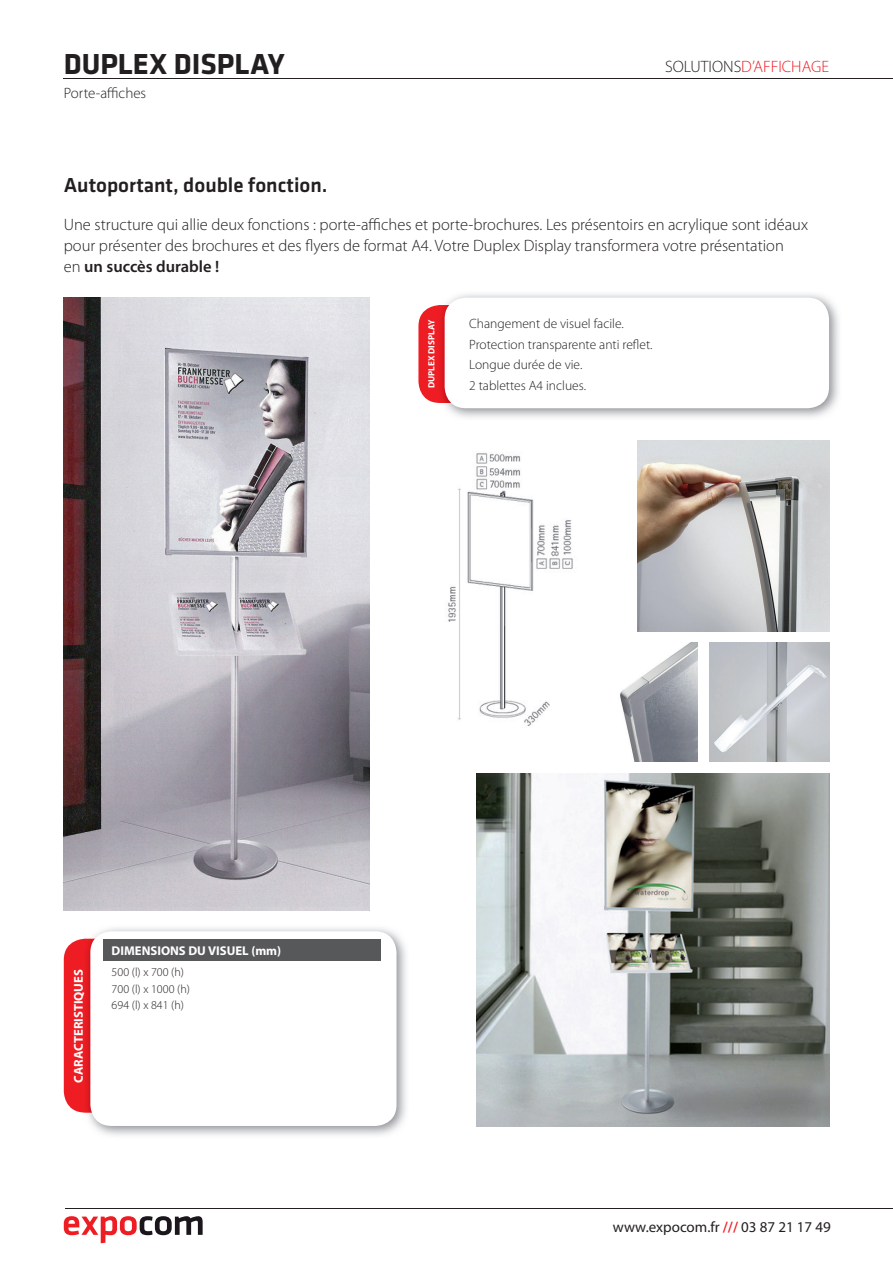
<style>
.page{position:relative;width:893px;height:1263px;background:#fff}
.page>*{position:absolute;margin:0;border:0;box-sizing:border-box;transform-origin:0 0}
.t1{font:700 30px "Klavika";color:#231f20}
.t2{font:500 21px "Klavika";color:#231f20}
.t3{font:300 16.5px/21px "Myriad Pro";color:#231f20}
.t4{font:300 16.5px "Myriad Pro";color:#ee1d23}
.t5{font:15px "Myriad Pro";color:#231f20}
.t6{font:300 15px "Myriad Pro";color:#231f20}
.t7{font:300 13.5px/20.7px "Myriad Pro";color:#231f20}
.t8{font:700 12.75px "Myriad Pro";color:#fff}
.t9{font:300 12px/16.5px "Myriad Pro";color:#231f20}
.t10{font:700 9px "Myriad Pro";color:#fff}
.s1{color:#231f20}
.s2{font-weight:600}
.s3{font-weight:600;color:#ee1d23}
</style>
<div class="page">
<hr style="left:64px;top:78px;width:829px;height:1px;background:#231f20">
<div style="left:418px;top:305px;width:302px;height:98px;background:#ee1d23;border-radius:21px"></div>
<img style="left:444px;top:294px;width:395px;height:124px">
<img style="left:438px;top:305px;width:14px;height:98px">
<div style="left:445px;top:298px;width:384px;height:110px;background:#fff;border-radius:21px"></div>
<div style="left:64px;top:939px;width:301px;height:173px;background:#ee1d23;border-radius:21px"></div>
<img style="left:84px;top:928px;width:322px;height:208px">
<img style="left:84px;top:939px;width:10px;height:173px">
<div style="left:90px;top:931px;width:306px;height:195px;background:#fff;border-radius:21px"></div>
<div style="left:103px;top:939px;width:278px;height:21px;background:#57585a"></div>
<hr style="left:65px;top:1208px;width:828px;height:1px;background:#231f20">
<svg style="left:64px;top:1216px;width:139px;height:27px"></svg>
<img style="left:64px;top:298px;width:306px;height:612px">
<img style="left:638px;top:440px;width:191px;height:191px">
<img style="left:709px;top:642px;width:120px;height:120px">
<img style="left:620px;top:642px;width:77px;height:120px">
<img style="left:476px;top:774px;width:353px;height:353px">
<img style="left:448px;top:453px;width:125px;height:273px">
<h1 class="t1" style="left:64px;top:42px;width:222px">DUPLEX DISPLAY</h1>
<p class="t6" style="left:64px;top:83px;width:84px">Porte-affiches</p>
<p class="t4" style="left:665px;top:56px;width:166px"><span class="s1">SOLUTIONS</span>D’AFFICHAGE</p>
<p class="t2" style="left:64px;top:171px;width:265px">Autoportant, double fonction.</p>
<p class="t3" style="left:64px;top:214px;width:746px">Une structure qui allie deux fonctions : porte-affiches et porte-brochures. Les présentoirs en acrylique sont idéaux pour présenter des brochures et des flyers de format A4. Votre Duplex Display transformera votre présentation<br>en <span class="s2">un succès durable !</span></p>
<p class="t10" style="left:425px;top:388px;width:70px;rotate:-90deg">DUPLEX DISPLAY</p>
<p class="t7" style="left:469px;top:313px;width:185px">Changement de visuel facile.<br>Protection transparente anti reflet.<br>Longue durée de vie.<br>2 tablettes A4 inclues.</p>
<p class="t8" style="left:112px;top:942px;width:171px">DIMENSIONS DU VISUEL (mm)</p>
<p class="t8" style="left:70px;top:1083px;width:115px;rotate:-90deg">CARACTERISTIQUES</p>
<p class="t9" style="left:112px;top:964px;width:80px">500 (l) x 700 (h)<br>700 (l) x 1000 (h)<br>694 (l) x 841 (h)</p>
<p class="t5" style="left:613px;top:1217px;width:220px">www.expocom.fr <span class="s3">///</span> 03 87 21 17 49</p>
</div>
